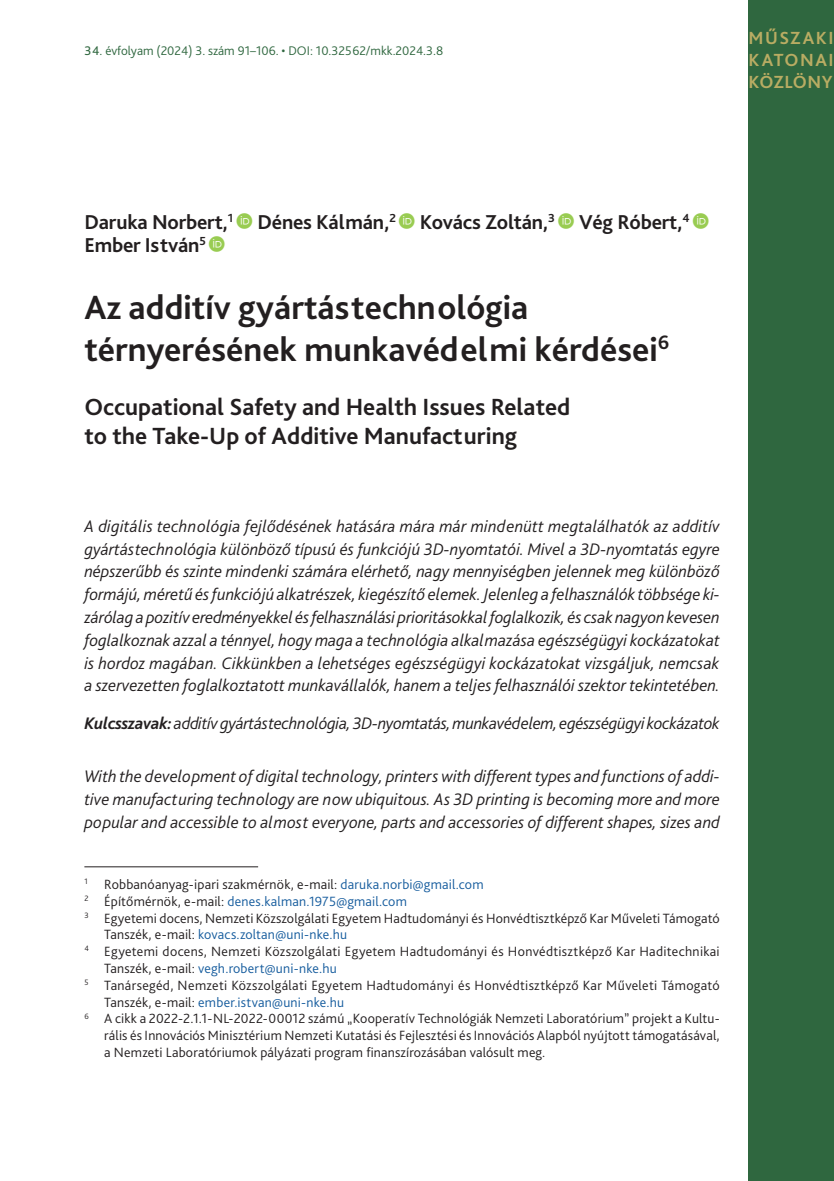
<style>
.page{position:relative;width:834px;height:1181px;background:#fff}
.page>*{position:absolute;margin:0;border:0;box-sizing:border-box;transform-origin:0 0}
.Tanulmánycím{font:700 35px/42px "Bliss Pro";color:#231f20}
.Tanulmánycím_angol{font:700 24.5px/29.4px "Bliss Pro";color:#231f20}
.Szerző{font:700 21px/22.8px "Bliss Pro";letter-spacing:-.01em;color:#231f20}
.MR___Cím{font:700 18.38px "Bliss Pro";letter-spacing:.065em;color:#b9ac63}
.MR___Cím-2{font:700 18.38px "Bliss Pro";letter-spacing:.015em;color:#b9ac63}
.Absztrakt__szöveg{font:italic 300 17.5px/22.8px "Bliss Pro";color:#231f20;text-align:justify}
.Absztakt__keywords{font:italic 300 17.5px "Bliss Pro";letter-spacing:-.015em;color:#231f20}
.Lábjegyzet{font:300 14px/16.8px "Bliss Pro";letter-spacing:.015em;color:#231f20}
.Lábjegyzet-2{font:300 14px "Bliss Pro";letter-spacing:.005em;color:#175d9e}
.Fejléc_jobb{font:300 13.12px "Bliss Pro";color:#2f673f}
.s1{font-weight:400}
.s2{font-family:"Orcidfont";font-weight:400;color:#99cc52}
.s3{font-weight:700}
.s4{color:#175d9e}
.s5{color:#231f20}
</style>
<div class="page">
<div style="left:748px;top:0;width:85px;height:1181px;background:#2f673f"></div>
<hr style="left:84px;top:866px;width:174px;height:1px;background:#231f20">
<p class="Fejléc_jobb" style="left:84px;top:42px;width:360px"><span class="s1">34</span>. évfolyam (2024) 3. szám 91–106. • DOI: 10.32562/mkk.2024.3.8</p>
<p class="MR___Cím" style="left:748px;top:27px;width:86px">MŰSZAKI</p>
<p class="MR___Cím" style="left:748px;top:49px;width:87px">KATONAI</p>
<p class="MR___Cím-2" style="left:748px;top:71px;width:85px">KÖZLÖNY</p>
<p class="Szerző" style="left:84px;top:210px;width:626px">Daruka Norbert,<sup>1</sup> <span class="s2">¤</span> Dénes Kálmán,<sup>2</sup> <span class="s2">¤</span> Kovács Zoltán,<sup>3</sup> <span class="s2">¤</span> Vég Róbert,<sup>4</sup> <span class="s2">¤<br></span>Ember István<sup>5</sup> <span class="s2">¤</span></p>
<p class="Tanulmánycím" style="left:84px;top:285px;width:586px">Az additív gyártástechnológia térnyerésének munkavédelmi kérdései<sup>6</sup></p>
<p class="Tanulmánycím_angol" style="left:84px;top:391px;width:487px">Occupational Safety and Health Issues Related to the Take-Up of Additive Manufacturing</p>
<p class="Absztrakt__szöveg" style="left:84px;top:514px;width:637px">A digitális technológia fejlődésének hatására mára már mindenütt megtalálhatók az additív gyártástechnológia különböző típusú és funkciójú 3D-nyomtatói. Mivel a -3D-nyomtatás egyre népszerűbb és szinte mindenki számára elérhető, nagy mennyiségben jelennek meg különböző formájú, méretű ésfunkciójú alkatrészek, kiegészítő elemek. Jelenleg a felhasználók többsége ki&shy;zárólag a pozitív eredményekkel ésfelhasználási prioritásokkal foglalkozik, és csak nagyon kevesen foglalkoznak azzal a ténnyel, hogy maga a technológia alkalmazása egészségügyi kockázatokat is hordoz magában. Cikkünkben a lehetséges egészségügyi kockázatokat vizsgáljuk, nemcsak a szervezetten foglalkoztatott munkavállalók, hanem a teljes felhasználói szektor tekintetében.</p>
<p class="Absztakt__keywords" style="left:84px;top:712px;width:637px"><span class="s3">Kulcsszavak:</span> additív gyártástechnológia, 3D-nyomtatás, munkavédelem, egészségügyi kockázatok</p>
<p class="Absztrakt__szöveg" style="left:84px;top:764px;width:637px">With the development of digital technology, printers with different types and functions of addi&shy;tive manufacturing technology are now ubiquitous. As 3D printing is becoming more and more popular and accessible to almost everyone, parts and accessories of different shapes, sizes and</p>
<p class="Lábjegyzet" style="left:84px;top:875px;width:400px"><sup>1</sup> Robbanóanyag-ipari szakmérnök, e-mail: <span class="s4">daruka.norbi@gmail.com</span></p>
<p class="Lábjegyzet-2" style="left:84px;top:892px;width:324px"><sup>2</sup> <span class="s5">Építőmérnök, e-mail:</span> denes.kalman.1975@gmail.com</p>
<p class="Lábjegyzet" style="left:104px;top:909px;width:617px;text-indent:-20px"><sup>3</sup> Egyetemi docens, Nemzeti Közszolgálati Egyetem Hadtudományi és Honvédtisztképző Kar Műveleti Támogató<br>Tanszék, e-mail: <span class="s4">kovacs.zoltan@uni-nke.hu</span></p>
<p class="Lábjegyzet" style="left:104px;top:942px;width:617px;text-indent:-20px"><sup>4</sup> Egyetemi docens, Nemzeti Közszolgálati Egyetem Hadtudományi és Honvédtisztképző Kar Haditechnikai<br>Tanszék, e-mail: <span class="s4">vegh.robert@uni-nke.hu</span></p>
<p class="Lábjegyzet" style="left:104px;top:976px;width:617px;text-indent:-20px"><sup>5</sup> Tanársegéd, Nemzeti Közszolgálati Egyetem Hadtudományi és Honvédtisztképző Kar Műveleti Támogató<br>Tanszék, e-mail: <span class="s4">ember.istvan@uni-nke.hu</span></p>
<p class="Lábjegyzet" style="left:104px;top:1010px;width:617px;text-align:justify;text-indent:-20px"><sup>6</sup> A cikk a -2022-2.1.1-NL-2022-00012 számú „Kooperatív Technológiák Nemzeti Laboratórium” projekt a Kultu&shy;rális és Innovációs Minisztérium Nemzeti Kutatási és Fejlesztési és Innovációs Alapból nyújtott támogatásával, a Nemzeti Laboratóriumok pályázati program finanszírozásában valósult meg.</p>
</div>
